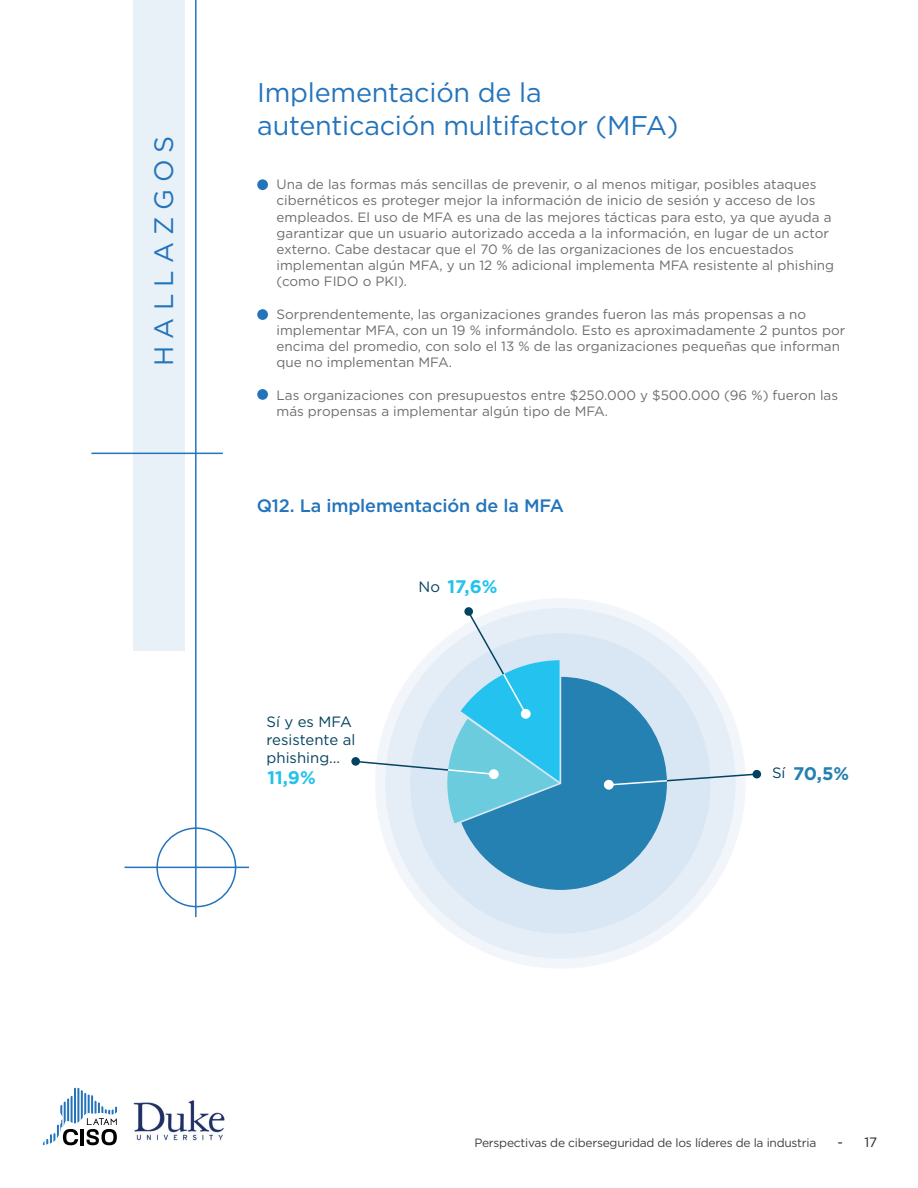
<style>
.page{position:relative;width:918px;height:1188px;background:#fff}
.page>*{position:absolute;margin:0;border:0;box-sizing:border-box;transform-origin:0 0}
.t1{font:27px/32.4px "Gotham";letter-spacing:-.01em;color:#2474bb}
.t2{font:26.55px "Gotham";letter-spacing:.27em;color:#2474bb}
.t3{font:700 18.3px "Gotham";color:#24c2ee}
.t4{font:700 18.3px "Gotham";color:#2481b1}
.t5{font:500 18px "Gotham";letter-spacing:-.01em;color:#2474bb}
.t6{font:15px/17.9px "Gotham";color:#04435f}
.t7{font:13.5px/16.2px "Gotham";color:#6c6d70}
.t8{font:13.5px "Gotham";color:#231f20}
.t9{font:12px "Gotham";letter-spacing:-.02em;color:#3e3e3f}
.s1{font-weight:400;font-size:15px;color:#04435f}
</style>
<div class="page">
<div style="left:375px;top:598px;width:371px;height:371px;background:#f2f6fb;border-radius:50%"></div>
<div style="left:385px;top:608px;width:351px;height:351px;background:#e5eef7;border-radius:50%"></div>
<div style="left:410px;top:633px;width:301px;height:301px;background:#d9e6f3;border-radius:50%"></div>
<div style="left:753px;top:770px;width:8px;height:8px;background:#04435f;border-radius:50%"></div>
<svg style="left:464px;top:607px;width:9px;height:9px"></svg>
<svg style="left:351px;top:757px;width:9px;height:9px"></svg>
<div style="left:133px;top:0;width:52px;height:651px;background:#e9f1f8"></div>
<hr style="left:195px;top:0;width:2px;height:917px;background:#2474bb">
<hr style="left:91px;top:453px;width:132px;height:1px;background:#2474bb">
<div style="left:156px;top:827px;width:80px;height:80px;border:2px solid #2474bb;border-radius:50%"></div>
<hr style="left:124px;top:867px;width:125px;height:1px;background:#2474bb">
<div style="left:257px;top:179px;width:11px;height:11px;background:#2474bb;border-radius:50%"></div>
<div style="left:257px;top:309px;width:11px;height:11px;background:#2474bb;border-radius:50%"></div>
<div style="left:257px;top:389px;width:11px;height:11px;background:#2474bb;border-radius:50%"></div>
<svg style="left:461px;top:677px;width:206px;height:213px;fill:#2481b1"></svg>
<svg style="left:610px;top:773px;width:148px;height:13px"></svg>
<div style="left:604px;top:780px;width:10px;height:10px;background:#fff;border-radius:50%"></div>
<svg style="left:353px;top:609px;width:209px;height:214px"></svg>
<hr style="left:67px;top:1098px;width:2px;height:45px;background:#2474bb">
<hr style="left:71px;top:1096px;width:2px;height:44px;background:#2474bb">
<hr style="left:74px;top:1088px;width:2px;height:44px;background:#2474bb">
<hr style="left:77px;top:1088px;width:2px;height:44px;background:#2474bb">
<hr style="left:81px;top:1090px;width:2px;height:45px;background:#2474bb">
<hr style="left:84px;top:1093px;width:2px;height:45px;background:#2474bb">
<hr style="left:88px;top:1094px;width:2px;height:45px;background:#2474bb">
<hr style="left:91px;top:1095px;width:2px;height:45px;background:#2474bb">
<hr style="left:95px;top:1101px;width:2px;height:44px;background:#2474bb">
<svg style="left:43px;top:1102px;width:35px;height:43px"></svg>
<hr style="left:81px;top:1129px;width:3px;height:16px;background:#000001">
<svg style="left:87px;top:1102px;width:30px;height:43px"></svg>
<img style="left:133px;top:1100px;width:92px;height:41px">
<h2 class="t2" style="left:147px;top:366px;width:232px;rotate:-90deg">HALLAZGOS</h2>
<h1 class="t1" style="left:257px;top:76px;width:423px">Implementación de la autenticación multifactor (MFA)</h1>
<p class="t7" style="left:277px;top:176px;width:559px">Una de las formas más sencillas de prevenir, o al menos mitigar, posibles ataques cibernéticos es proteger mejor la información de inicio de sesión y acceso de los empleados. El uso de MFA es una de las mejores tácticas para esto, ya que ayuda a garantizar que un usuario autorizado acceda a la información, en lugar de un actor externo. Cabe destacar que el 70 % de las organizaciones de los encuestados implementan algún MFA, y un 12 % adicional implementa MFA resistente al phishing (como FIDO o PKI).</p>
<p class="t7" style="left:277px;top:306px;width:570px">Sorprendentemente, las organizaciones grandes fueron las más propensas a no implementar MFA, con un 19 % informándolo. Esto es aproximadamente 2 puntos por encima del promedio, con solo el 13 % de las organizaciones pequeñas que informan que no implementan MFA.</p>
<p class="t7" style="left:277px;top:387px;width:563px">Las organizaciones con presupuestos entre $250.000 y $500.000 (96 %) fueron las más propensas a implementar algún tipo de MFA.</p>
<h3 class="t5" style="left:257px;top:494px;width:309px">Q12. La implementación de la MFA</h3>
<p class="t6" style="left:267px;top:713px;width:90px">Sí y es MFA resistente al phishing...</p>
<h3 class="t3" style="left:267px;top:767px;width:50px">11,9%</h3>
<h3 class="t3" style="left:419px;top:576px;width:80px"><span class="s1">No</span> 17,6%</h3>
<h3 class="t4" style="left:772px;top:763px;width:79px"><span class="s1">Sí</span> 70,5%</h3>
<p class="t9" style="left:474px;top:1135px;width:344px">Perspectivas de ciberseguridad de los líderes de la industria</p>
<p class="t8" style="left:838px;top:1134px;width:41px">- 17</p>
</div>
